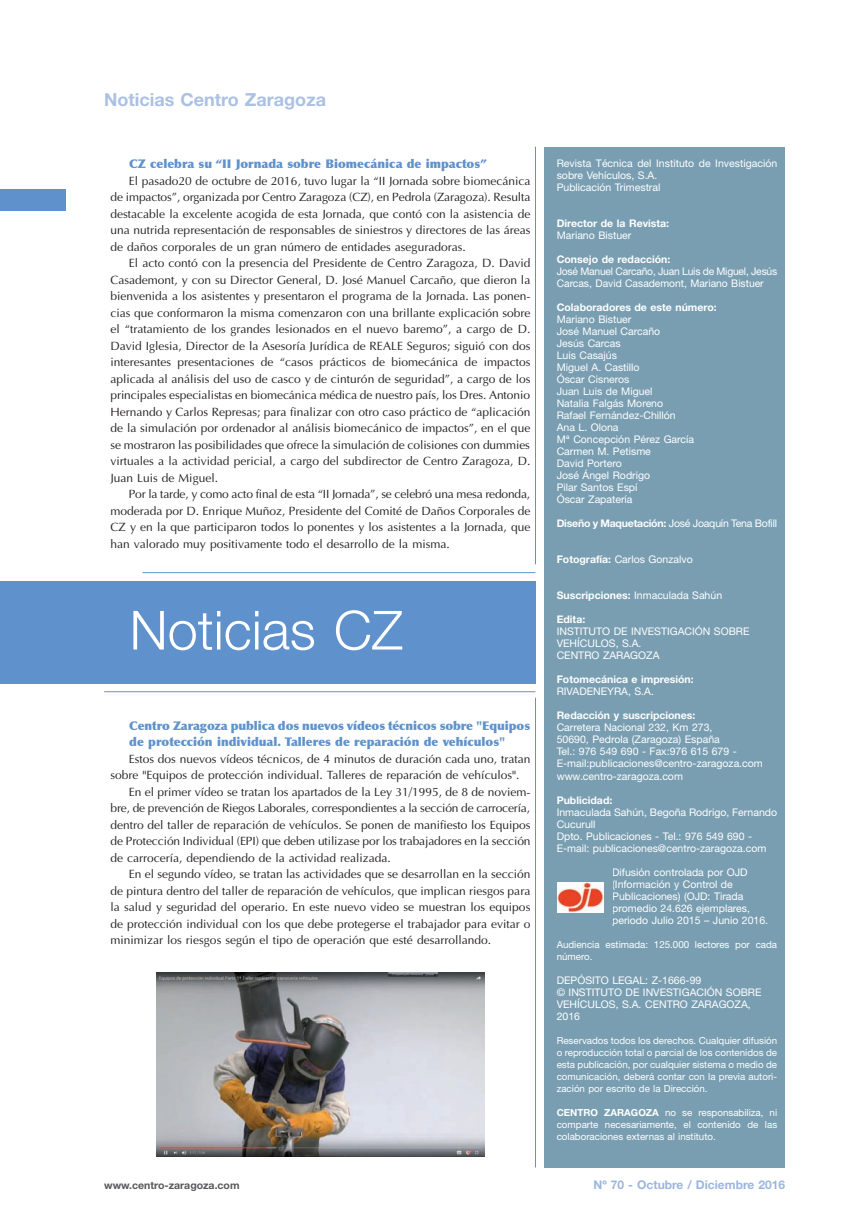
<style>
.page{position:relative;width:868px;height:1229px;background:#fff}
.page>*{position:absolute;margin:0;border:0;box-sizing:border-box;transform-origin:0 0}
.t1{font:300 54px "Helvetica Neue";color:#fff}
.t2{font:700 18px "Helvetica Neue";color:#abc1e3}
.t3{font:12px/16.5px "Optima";color:#231f20;text-align:justify}
.t4{font:900 12px/16.5px "Optima LT Std";color:#5f92cc}
.t5{font:700 12px "Helvetica Neue";color:#9bb6de}
.t6{font:10.5px/12px "Helvetica Neue";color:#fff}
.t7{font:700 10.5px "Helvetica Neue";color:#fff}
.t8{font:10.5px/12px "Helvetica Neue";letter-spacing:-.02em;color:#fff}
.t9{font:700 10.5px "Helvetica Neue";color:#57585a}
.t10{font:9.75px/12px "Helvetica Neue";color:#fff;text-align:justify}
.s1{font-weight:700}
</style>
<div class="page">
<div style="left:0;top:189px;width:66px;height:21px;background:#5f92cc"></div>
<hr style="left:142px;top:572px;width:393px;height:1px;background:#5f92cc">
<hr style="left:104px;top:691px;width:431px;height:1px;background:#5f92cc">
<div style="left:0;top:581px;width:535px;height:102px;background:#5f92cc"></div>
<hr style="left:535px;top:147px;width:1px;height:417px;background:#5f92cc">
<hr style="left:535px;top:697px;width:1px;height:470px;background:#5f92cc">
<div style="left:543px;top:147px;width:241px;height:1020px;background:#799eb1"></div>
<img style="left:557px;top:882px;width:46px;height:30px">
<img style="left:156px;top:972px;width:328px;height:185px">
<h2 class="t2" style="left:104px;top:93px;width:223px">Noticias Centro Zaragoza</h2>
<p class="t4" style="left:129px;top:157px;width:359px">CZ celebra su “II Jornada sobre Biomecánica de impactos”</p>
<p class="t3" style="left:110px;top:172px;width:421px;text-indent:18px">El pasado20 de octubre de 2016, tuvo lugar la “II Jornada sobre biomecánica de impactos”, organizada por Centro Zaragoza (CZ), en Pedrola (Zaragoza). Resulta destacable la excelente acogida de esta Jornada, que contó con la asistencia de una nutrida representación de responsables de siniestros y directores de las áreas de daños corporales de un gran número de entidades aseguradoras.</p>
<p class="t3" style="left:110px;top:255px;width:421px;text-indent:18px">El acto contó con la presencia del Presidente de Centro Zaragoza, D. David Casademont, y con su Director General, D. José Manuel Carcaño, que dieron la bienvenida a los asistentes y presentaron el programa de la Jornada. Las ponen&shy;cias que conformaron la misma comenzaron con una brillante explicación sobre el “tratamiento de los grandes lesionados en el nuevo baremo”, a cargo de D.<br>David Iglesia, Director de la Asesoría Jurídica de REALE Seguros; siguió con dos interesantes presentaciones de “casos prácticos de biomecánica de impactos aplicada al análisis del uso de casco y de cinturón de seguridad”, a cargo de los principales especialistas en biomecánica médica de nuestro país, los Dres. Antonio Hernando y Carlos Represas; para finalizar con otro caso práctico de “aplicación de la simulación por ordenador al análisis biomecánico de impactos”, en el que se mostraron las posibilidades que ofrece la simulación de colisiones con dummies virtuales a la actividad pericial, a cargo del subdirector de Centro Zaragoza, D.<br>Juan Luis de Miguel.</p>
<p class="t3" style="left:110px;top:486px;width:421px;text-indent:18px">Por la tarde, y como acto final de esta “II Jornada”, se celebró una mesa redonda, moderada por D. Enrique Muñoz, Presidente del Comité de Daños Corporales de CZ y en la que participaron todos lo ponentes y los asistentes a la Jornada, que han valorado muy positivamente todo el desarrollo de la misma.</p>
<h1 class="t1" style="left:129px;top:611px;width:275px">Noticias CZ</h1>
<p class="t4" style="left:129px;top:718px;width:402px">Centro Zaragoza publica dos nuevos vídeos técnicos sobre "Equipos de protección individual. Talleres de reparación de vehículos"</p>
<p class="t3" style="left:129px;top:750px;width:403px">Estos dos nuevos vídeos técnicos, de 4 minutos de duración cada uno, tratan</p>
<p class="t3" style="left:110px;top:767px;width:410px">sobre "Equipos de protección individual. Talleres de reparación de vehículos".</p>
<p class="t3" style="left:129px;top:783px;width:403px">En el primer vídeo se tratan los apartados de la Ley 31/1995, de 8 de noviem-</p>
<p class="t3" style="left:110px;top:800px;width:421px">bre, de prevención de Riegos Laborales, correspondientes a la sección de carrocería,</p>
<p class="t3" style="left:110px;top:816px;width:421px">dentro del taller de reparación de vehículos. Se ponen de manifiesto los Equipos</p>
<p class="t3" style="left:110px;top:833px;width:421px">de Protección Individual (EPI) que deben utilizase por los trabajadores en la sección</p>
<p class="t3" style="left:110px;top:849px;width:282px">de carrocería, dependiendo de la actividad realizada.</p>
<p class="t3" style="left:129px;top:866px;width:403px">En el segundo vídeo, se tratan las actividades que se desarrollan en la sección</p>
<p class="t3" style="left:110px;top:882px;width:421px">de pintura dentro del taller de reparación de vehículos, que implican riesgos para</p>
<p class="t3" style="left:110px;top:899px;width:421px">la salud y seguridad del operario. En este nuevo video se muestran los equipos</p>
<p class="t3" style="left:110px;top:915px;width:421px">de protección individual con los que debe protegerse el trabajador para evitar o</p>
<p class="t3" style="left:110px;top:932px;width:382px">minimizar los riesgos según el tipo de operación que esté desarrollando.</p>
<p class="t6" style="left:556px;top:158px;width:222px">Revista Técnica del Instituto de Investigación sobre Vehículos, S.A.<br>Publicación Trimestral</p>
<p class="t7" style="left:556px;top:220px;width:114px">Director de la Revista:</p>
<p class="t6" style="left:556px;top:230px;width:76px">Mariano Bistuer</p>
<p class="t7" style="left:556px;top:256px;width:115px">Consejo de redacción:</p>
<p class="t8" style="left:556px;top:266px;width:222px">José Manuel Carcaño, Juan Luis de Miguel, Jesús<br>Carcas, David Casademont, Mariano Bistuer</p>
<p class="t7" style="left:556px;top:304px;width:161px">Colaboradores de este número:</p>
<p class="t6" style="left:556px;top:314px;width:139px">Mariano Bistuer<br>José Manuel Carcaño<br>Jesús Carcas<br>Luis Casajús<br>Miguel A. Castillo<br>Óscar Cisneros<br>Juan Luis de Miguel<br>Natalia Falgás Moreno<br>Rafael Fernández-Chillón<br>Ana L. Olona<br>Mª Concepción Pérez García<br>Carmen M. Petisme<br>David Portero<br>José Ángel Rodrigo<br>Pilar Santos Espí<br>Óscar Zapatería</p>
<p class="t8" style="left:556px;top:518px;width:222px"><span class="s1">Diseño y Maquetación:</span> José Joaquín Tena Bofill</p>
<p class="t6" style="left:556px;top:554px;width:137px"><span class="s1">Fotografía:</span> Carlos Gonzalvo</p>
<p class="t6" style="left:556px;top:590px;width:167px"><span class="s1">Suscripciones:</span> Inmaculada Sahún</p>
<p class="t7" style="left:556px;top:616px;width:30px">Edita:</p>
<p class="t6" style="left:556px;top:626px;width:194px">INSTITUTO DE INVESTIGACIÓN SOBRE<br>VEHÍCULOS, S.A.<br>CENTRO ZARAGOZA</p>
<p class="t7" style="left:556px;top:676px;width:138px">Fotomecánica e impresión:</p>
<p class="t6" style="left:556px;top:686px;width:99px">RIVADENEYRA, S.A.</p>
<p class="t7" style="left:556px;top:712px;width:140px">Redacción y suscripciones:</p>
<p class="t6" style="left:556px;top:722px;width:207px">Carretera Nacional 232, Km 273,<br>50690, Pedrola (Zaragoza) España<br>Tel.: 976 549 690 - Fax:976 615 679 - E-mail:publicaciones@centro-zaragoza.com www.centro-zaragoza.com</p>
<p class="t7" style="left:556px;top:796px;width:57px">Publicidad:</p>
<p class="t6" style="left:556px;top:807px;width:222px">Inmaculada Sahún, Begoña Rodrigo, Fernando Cucurull<br>Dpto. Publicaciones - Tel.: 976 549 690 - E-mail: publicaciones@centro-zaragoza.com</p>
<p class="t6" style="left:612px;top:867px;width:157px">Difusión controlada por OJD (Información y Control de<br>Publicaciones) (OJD: Tirada promedio 24.626 ejemplares, periodo Julio 2015 – Junio 2016.</p>
<p class="t10" style="left:556px;top:939px;width:222px">Audiencia estimada: 125.000 lectores por cada número.</p>
<p class="t6" style="left:556px;top:974px;width:206px">DEPÓSITO LEGAL: Z-1666-99<br>© INSTITUTO DE INVESTIGACIÓN SOBRE<br>VEHÍCULOS, S.A. CENTRO ZARAGOZA,<br>2016</p>
<p class="t10" style="left:556px;top:1035px;width:222px">Reservados todos los derechos. Cualquier difusión o reproducción total o parcial de los contenidos de esta publicación, por cualquier sistema o medio de comunicación, deberá contar con la previa autori&shy;zación por escrito de la Dirección.</p>
<p class="t10" style="left:556px;top:1107px;width:222px"><span class="s1">CENTRO ZARAGOZA</span> no se responsabiliza, ni comparte necesariamente, el contenido de las colaboraciones externas al instituto.</p>
<p class="t9" style="left:104px;top:1181px;width:137px">www.centro-zaragoza.com</p>
<p class="t5" style="left:593px;top:1180px;width:193px">Nº 70 - Octubre / Diciembre 2016</p>
</div>
